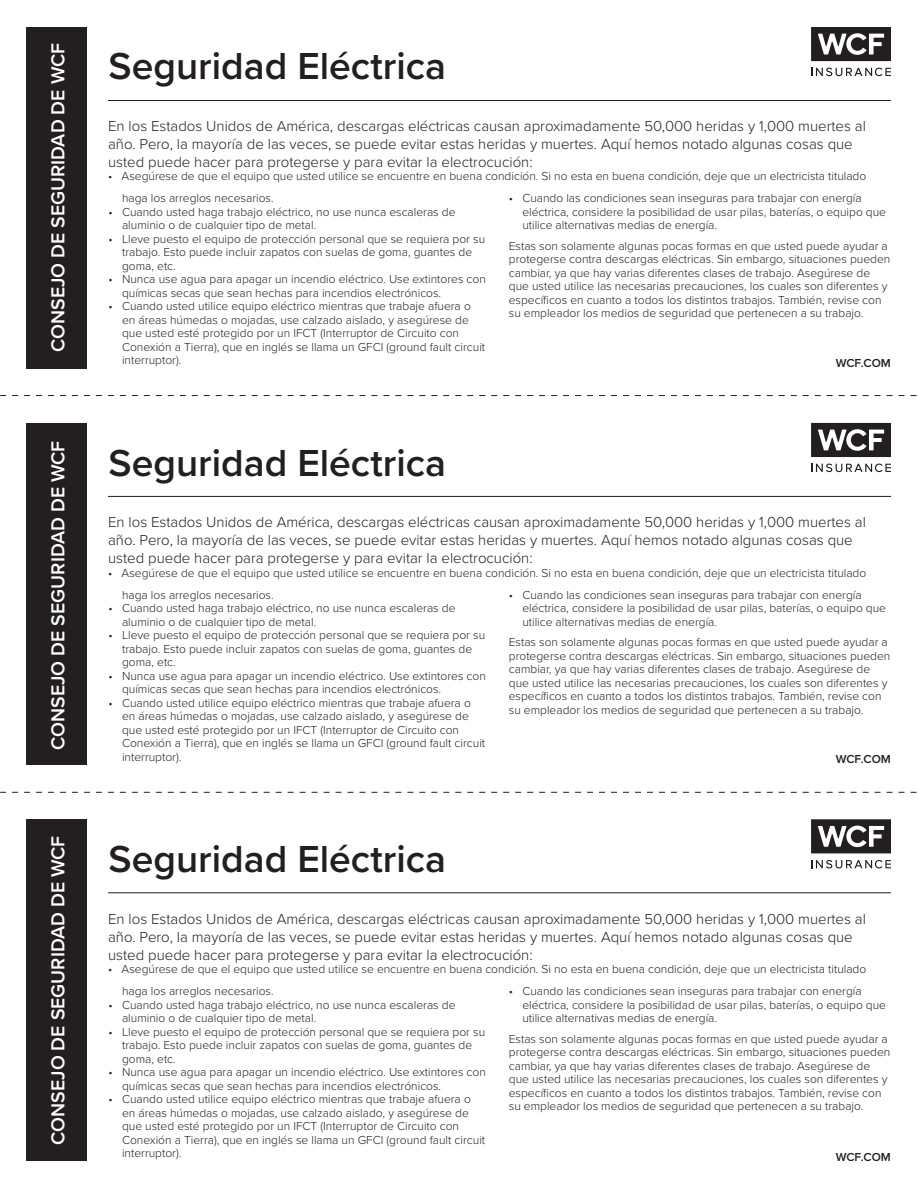
<style>
.page{position:relative;width:918px;height:1188px;background:#fff}
.page>*{position:absolute;margin:0;border:0;box-sizing:border-box;transform-origin:0 0}
.t1{font:600 39px "Proxima Nova";color:#231f20}
.t2{font:600 19.5px "Proxima Nova";color:#fff}
.t3{font:300 15px/18px "Proxima Nova";color:#231f20}
.t4{font:300 12px/13.5px "Proxima Nova";color:#231f20}
.t5{font:600 12px "Proxima Nova";color:#231f20}
</style>
<div class="page">
<svg style="left:0;top:395px;width:917px;height:1px"></svg>
<svg style="left:0;top:792px;width:917px;height:1px"></svg>
<svg style="left:811px;top:68px;width:80px;height:8px"></svg>
<svg style="left:811px;top:27px;width:80px;height:34px"></svg>
<svg style="left:811px;top:464px;width:80px;height:8px"></svg>
<svg style="left:811px;top:423px;width:80px;height:34px"></svg>
<svg style="left:811px;top:860px;width:80px;height:8px"></svg>
<svg style="left:811px;top:819px;width:80px;height:34px"></svg>
<div style="left:26px;top:27px;width:61px;height:342px;background:#231f20"></div>
<div style="left:26px;top:423px;width:61px;height:342px;background:#231f20"></div>
<div style="left:26px;top:819px;width:61px;height:342px;background:#231f20"></div>
<hr style="left:108px;top:100px;width:783px;height:1px;background:#231f20">
<hr style="left:108px;top:496px;width:783px;height:1px;background:#231f20">
<hr style="left:108px;top:893px;width:783px;height:1px;background:#231f20">
<h2 class="t2" style="left:43px;top:352px;width:311px;rotate:-90deg">CONSEJO DE SEGURIDAD DE WCF</h2>
<h2 class="t2" style="left:43px;top:750px;width:311px;rotate:-90deg">CONSEJO DE SEGURIDAD DE WCF</h2>
<h2 class="t2" style="left:43px;top:1145px;width:311px;rotate:-90deg">CONSEJO DE SEGURIDAD DE WCF</h2>
<p class="t1" style="left:109px;top:37px;width:339px">Seguridad Eléctrica</p>
<p class="t3" style="left:108px;top:116px;width:759px">En los Estados Unidos de América, descargas eléctricas causan aproximadamente 50,000 heridas y 1,000 muertes al año. Pero, la mayoría de las veces, se puede evitar estas heridas y muertes. Aquí hemos notado algunas cosas que usted puede hacer para protegerse y para evitar la electrocución:</p>
<p class="t4" style="left:108px;top:169px;width:760px">• Asegúrese de que el equipo que usted utilice se encuentre en buena condición. Si no esta en buena condición, deje que un electricista titulado</p>
<p class="t4" style="left:122px;top:191px;width:153px">haga los arreglos necesarios.</p>
<p class="t4" style="left:122px;top:205px;width:335px;text-indent:-14px">• Cuando usted haga trabajo eléctrico, no use nunca escaleras de aluminio o de cualquier tipo de metal.</p>
<p class="t4" style="left:122px;top:232px;width:365px;text-indent:-14px">• Lleve puesto el equipo de protección personal que se requiera por su trabajo. Esto puede incluir zapatos con suelas de goma, guantes de goma, etc.</p>
<p class="t4" style="left:122px;top:272px;width:365px;text-indent:-14px">• Nunca use agua para apagar un incendio eléctrico. Use extintores con químicas secas que sean hechas para incendios electrónicos.</p>
<p class="t4" style="left:122px;top:299px;width:365px;text-indent:-14px">• Cuando usted utilice equipo eléctrico mientras que trabaje afuera o en áreas húmedas o mojadas, use calzado aislado, y asegúrese de que usted esté protegido por un IFCT (Interruptor de Circuito con Conexión a Tierra), que en inglés se llama un GFCI (ground fault circuit interruptor).</p>
<p class="t4" style="left:522px;top:191px;width:365px;text-indent:-14px">• Cuando las condiciones sean inseguras para trabajar con energía eléctrica, considere la posibilidad de usar pilas, baterías, o equipo que utilice alternativas medias de energía.</p>
<p class="t4" style="left:509px;top:238px;width:383px">Estas son solamente algunas pocas formas en que usted puede ayudar a protegerse contra descargas eléctricas. Sin embargo, situaciones pueden cambiar, ya que hay varias diferentes clases de trabajo. Asegúrese de que usted utilice las necesarias precauciones, los cuales son diferentes y específicos en cuanto a todos los distintos trabajos. También, revise con su empleador los medios de seguridad que pertenecen a su trabajo.</p>
<p class="t5" style="left:836px;top:354px;width:57px">WCF.COM</p>
<p class="t1" style="left:109px;top:434px;width:339px">Seguridad Eléctrica</p>
<p class="t3" style="left:108px;top:512px;width:759px">En los Estados Unidos de América, descargas eléctricas causan aproximadamente 50,000 heridas y 1,000 muertes al año. Pero, la mayoría de las veces, se puede evitar estas heridas y muertes. Aquí hemos notado algunas cosas que usted puede hacer para protegerse y para evitar la electrocución:</p>
<p class="t4" style="left:108px;top:565px;width:760px">• Asegúrese de que el equipo que usted utilice se encuentre en buena condición. Si no esta en buena condición, deje que un electricista titulado</p>
<p class="t4" style="left:122px;top:587px;width:153px">haga los arreglos necesarios.</p>
<p class="t4" style="left:122px;top:601px;width:335px;text-indent:-14px">• Cuando usted haga trabajo eléctrico, no use nunca escaleras de aluminio o de cualquier tipo de metal.</p>
<p class="t4" style="left:122px;top:628px;width:365px;text-indent:-14px">• Lleve puesto el equipo de protección personal que se requiera por su trabajo. Esto puede incluir zapatos con suelas de goma, guantes de goma, etc.</p>
<p class="t4" style="left:122px;top:668px;width:365px;text-indent:-14px">• Nunca use agua para apagar un incendio eléctrico. Use extintores con químicas secas que sean hechas para incendios electrónicos.</p>
<p class="t4" style="left:122px;top:695px;width:365px;text-indent:-14px">• Cuando usted utilice equipo eléctrico mientras que trabaje afuera o en áreas húmedas o mojadas, use calzado aislado, y asegúrese de que usted esté protegido por un IFCT (Interruptor de Circuito con Conexión a Tierra), que en inglés se llama un GFCI (ground fault circuit interruptor).</p>
<p class="t4" style="left:522px;top:587px;width:365px;text-indent:-14px">• Cuando las condiciones sean inseguras para trabajar con energía eléctrica, considere la posibilidad de usar pilas, baterías, o equipo que utilice alternativas medias de energía.</p>
<p class="t4" style="left:509px;top:635px;width:383px">Estas son solamente algunas pocas formas en que usted puede ayudar a protegerse contra descargas eléctricas. Sin embargo, situaciones pueden cambiar, ya que hay varias diferentes clases de trabajo. Asegúrese de que usted utilice las necesarias precauciones, los cuales son diferentes y específicos en cuanto a todos los distintos trabajos. También, revise con su empleador los medios de seguridad que pertenecen a su trabajo.</p>
<p class="t5" style="left:836px;top:750px;width:57px">WCF.COM</p>
<p class="t1" style="left:109px;top:830px;width:339px">Seguridad Eléctrica</p>
<p class="t3" style="left:108px;top:909px;width:759px">En los Estados Unidos de América, descargas eléctricas causan aproximadamente 50,000 heridas y 1,000 muertes al año. Pero, la mayoría de las veces, se puede evitar estas heridas y muertes. Aquí hemos notado algunas cosas que usted puede hacer para protegerse y para evitar la electrocución:</p>
<p class="t4" style="left:108px;top:962px;width:760px">• Asegúrese de que el equipo que usted utilice se encuentre en buena condición. Si no esta en buena condición, deje que un electricista titulado</p>
<p class="t4" style="left:122px;top:984px;width:153px">haga los arreglos necesarios.</p>
<p class="t4" style="left:122px;top:997px;width:335px;text-indent:-14px">• Cuando usted haga trabajo eléctrico, no use nunca escaleras de aluminio o de cualquier tipo de metal.</p>
<p class="t4" style="left:122px;top:1024px;width:365px;text-indent:-14px">• Lleve puesto el equipo de protección personal que se requiera por su trabajo. Esto puede incluir zapatos con suelas de goma, guantes de goma, etc.</p>
<p class="t4" style="left:122px;top:1065px;width:365px;text-indent:-14px">• Nunca use agua para apagar un incendio eléctrico. Use extintores con químicas secas que sean hechas para incendios electrónicos.</p>
<p class="t4" style="left:122px;top:1092px;width:365px;text-indent:-14px">• Cuando usted utilice equipo eléctrico mientras que trabaje afuera o en áreas húmedas o mojadas, use calzado aislado, y asegúrese de que usted esté protegido por un IFCT (Interruptor de Circuito con Conexión a Tierra), que en inglés se llama un GFCI (ground fault circuit interruptor).</p>
<p class="t4" style="left:522px;top:984px;width:365px;text-indent:-14px">• Cuando las condiciones sean inseguras para trabajar con energía eléctrica, considere la posibilidad de usar pilas, baterías, o equipo que utilice alternativas medias de energía.</p>
<p class="t4" style="left:509px;top:1031px;width:383px">Estas son solamente algunas pocas formas en que usted puede ayudar a protegerse contra descargas eléctricas. Sin embargo, situaciones pueden cambiar, ya que hay varias diferentes clases de trabajo. Asegúrese de que usted utilice las necesarias precauciones, los cuales son diferentes y específicos en cuanto a todos los distintos trabajos. También, revise con su empleador los medios de seguridad que pertenecen a su trabajo.</p>
<p class="t5" style="left:836px;top:1148px;width:57px">WCF.COM</p>
</div>
